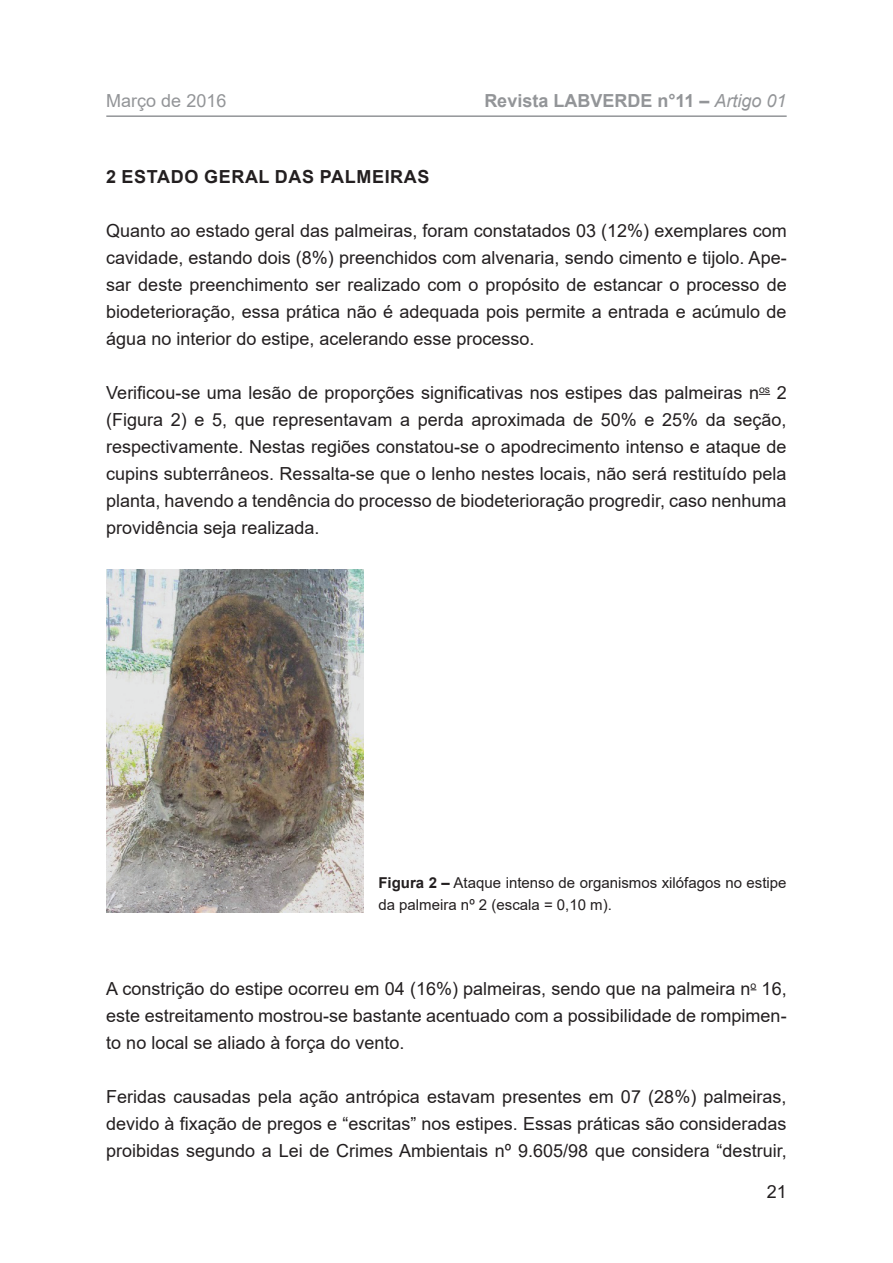
<style>
.page{position:relative;width:893px;height:1263px;background:#fff}
.page>*{position:absolute;margin:0;border:0;box-sizing:border-box;transform-origin:0 0}
.t1{font:18px/27px "Arial";color:#231f20;text-align:justify}
.t2{font:700 18px "Arial";letter-spacing:.035em;color:#231f20}
.t3{font:700 18px "Arial";color:#939598}
.t4{font:italic 18px "Arial";color:#939598}
.t5{font:18px "Arial";color:#939598}
.t6{font:15px/22.5px "Arial";color:#231f20}
.s1{font-weight:700;font-style:normal}
.s2{font-weight:700}
</style>
<div class="page">
<hr style="left:106px;top:115px;width:681px;height:2px;background:#939598">
<img style="left:106px;top:570px;width:257px;height:342px">
<p class="t5" style="left:106px;top:89px;width:122px">Março de 2016</p>
<p class="t3" style="left:484px;top:88px;width:120px">REVISTA LABVERDE</p>
<p class="t4" style="left:657px;top:89px;width:131px"><span class="s1">N°11 –</span> Artigo 01</p>
<p class="t2" style="left:106px;top:164px;width:325px">2 ESTADO GERAL DAS PALMEIRAS</p>
<p class="t1" style="left:106px;top:217px;width:682px">Quanto ao estado geral das palmeiras, foram constatados 03 (12%) exemplares com cavidade, estando dois (8%) preenchidos com alvenaria, sendo cimento e tijolo. Ape&shy;sar deste preenchimento ser realizado com o propósito de estancar o processo de biodeterioração, essa prática não é adequada pois permite a entrada e acúmulo de água no interior do estipe, acelerando esse processo.</p>
<p class="t1" style="left:106px;top:379px;width:682px">Verificou-se uma lesão de proporções significativas nos estipes das palmeiras n<sup>os</sup> 2 (Figura 2) e 5, que representavam a perda aproximada de 50% e 25% da seção, respectivamente. Nestas regiões constatou-se o apodrecimento intenso e ataque de cupins subterrâneos. Ressalta-se que o lenho nestes locais, não será restituído pela planta, havendo a tendência do processo de biodeterioração progredir, caso nenhuma providência seja realizada.</p>
<p class="t6" style="left:378px;top:871px;width:410px"><span class="s2">FIGURA 2 –</span> Ataque intenso de organismos xilófagos no estipe da palmeira nº 2 (escala = 0,10 m).</p>
<p class="t1" style="left:106px;top:975px;width:682px">A constrição do estipe ocorreu em 04 (16%) palmeiras, sendo que na palmeira n<sup>o</sup> 16, este estreitamento mostrou-se bastante acentuado com a possibilidade de rompimen&shy;to no local se aliado à força do vento.</p>
<p class="t1" style="left:106px;top:1083px;width:682px">Feridas causadas pela ação antrópica estavam presentes em 07 (28%) palmeiras, devido à fixação de pregos e “escritas” nos estipes. Essas práticas são consideradas proibidas segundo a Lei de Crimes Ambientais nº 9.605/98 que considera “destruir,</p>
<p class="t1" style="left:767px;top:1178px;width:22px">21</p>
</div>
